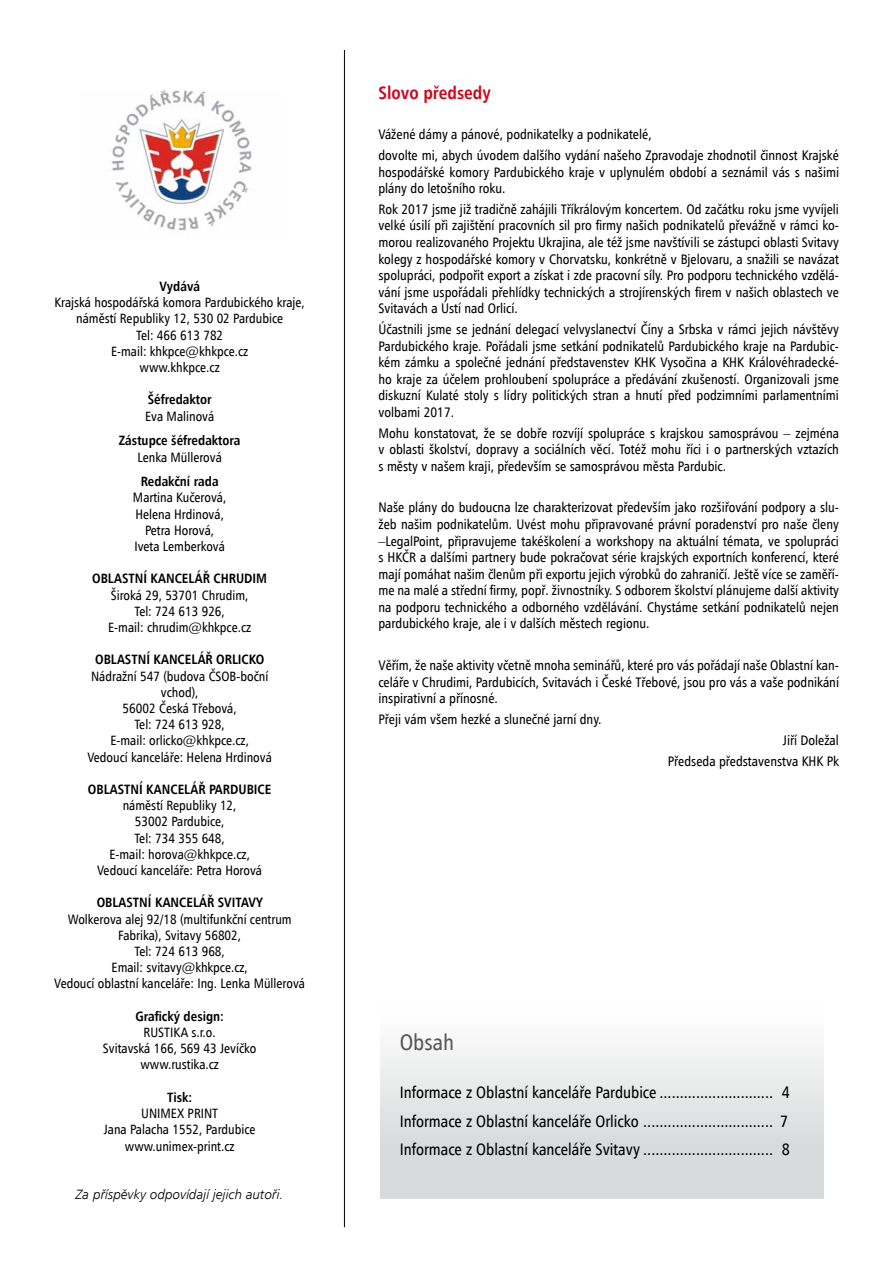
<style>
.page{position:relative;width:893px;height:1263px;background:#fff}
.page>*{position:absolute;margin:0;border:0;box-sizing:border-box;transform-origin:0 0}
.t1{font:22.5px "Humanist 777 AT Roman Condensed B";color:#58585a}
.t2{font:18px "Humanist 777 AT Bold Condensed B";color:#cd071e}
.t3{font:16.5px/28.3px "Humanist 777 AT Roman Condensed B";color:#000;text-align:justify}
.t4{font:13.8px/16.5px "Humanist 777 AT Roman Condensed B";color:#000;text-align:justify}
.t5{font:13.5px/16.2px "Humanist 777 AT Roman Condensed B";color:#000;text-align:center}
.t6{font:13.5px "Humanist 777 AT Bold Condensed B";color:#000}
.t7{font:13.5px "Humanist 777 AT Light Italic B";color:#000}
</style>
<div class="page">
<img style="left:111px;top:90px;width:141px;height:141px">
<hr style="left:344px;top:50px;width:1px;height:1177px;background:#000">
<div style="left:381px;top:999px;width:443px;height:200px;background:linear-gradient(to bottom,#fff,#d1d3d4)"></div>
<p class="t6" style="left:159px;top:278px;width:42px">Vydává</p>
<p class="t5" style="left:55px;top:294px;width:252px">Krajská hospodářská komora Pardubického kraje, náměstí Republiky 12, 530 02 Pardubice<br>Tel: 466 613 782<br>E‑mail: khkpce@khkpce.cz<br>www.khkpce.cz</p>
<p class="t6" style="left:148px;top:391px;width:65px">Šéfredaktor</p>
<p class="t5" style="left:145px;top:407px;width:71px">Eva Malinová</p>
<p class="t6" style="left:119px;top:432px;width:123px">Zástupce šéfredaktora</p>
<p class="t5" style="left:137px;top:448px;width:86px">Lenka Müllerová</p>
<p class="t6" style="left:141px;top:473px;width:79px">Redakční rada</p>
<p class="t5" style="left:133px;top:489px;width:95px">Martina Kučerová,<br>Helena Hrdinová,<br>Petra Horová,<br>Iveta Lemberková</p>
<p class="t6" style="left:92px;top:570px;width:176px">OBLASTNÍ KANCELÁŘ CHRUDIM</p>
<p class="t5" style="left:108px;top:587px;width:145px">Široká 29, 53701 Chrudim,<br>Tel: 724 613 926,<br>E‑mail: chrudim@khkpce.cz</p>
<p class="t6" style="left:95px;top:651px;width:171px">OBLASTNÍ KANCELÁŘ ORLICKO</p>
<p class="t5" style="left:88px;top:668px;width:186px">Nádražní 547 (budova ČSOB‑boční vchod),<br>56002 Česká Třebová,<br>Tel: 724 613 928,<br>E‑mail: orlicko@khkpce.cz,<br>Vedoucí kanceláře: Helena Hrdinová</p>
<p class="t6" style="left:88px;top:781px;width:185px">OBLASTNÍ KANCELÁŘ PARDUBICE</p>
<p class="t5" style="left:97px;top:797px;width:166px">náměstí Republiky 12,<br>53002 Pardubice,<br>Tel: 734 355 648,<br>E‑mail: horova@khkpce.cz,<br>Vedoucí kanceláře: Petra Horová</p>
<p class="t6" style="left:97px;top:894px;width:168px">OBLASTNÍ KANCELÁŘ SVITAVY</p>
<p class="t5" style="left:54px;top:911px;width:252px">Wolkerova alej 92/18 (multifunkční centrum Fabrika), Svitavy 56802,<br>Tel: 724 613 968,<br>Email: svitavy@khkpce.cz,<br>Vedoucí oblastní kanceláře: Ing. Lenka Müllerová</p>
<p class="t6" style="left:135px;top:1008px;width:90px">Grafický design:</p>
<p class="t5" style="left:103px;top:1024px;width:155px">RUSTIKA s.r.o.<br>Svitavská 166, 569 43 Jevíčko www.rustika.cz</p>
<p class="t6" style="left:167px;top:1089px;width:26px">Tisk:</p>
<p class="t5" style="left:104px;top:1105px;width:153px">UNIMEX PRINT<br>Jana Palacha 1552, Pardubice www.unimex-print.cz</p>
<p class="t7" style="left:76px;top:1186px;width:209px">Za příspěvky odpovídají jejich autoři.</p>
<h2 class="t2" style="left:378px;top:81px;width:114px">Slovo předsedy</h2>
<p class="t4" style="left:378px;top:124px;width:462px;line-height:20.9px">Vážené dámy a pánové, podnikatelky a podnikatelé,<br>dovolte mi, abych úvodem dalšího vydání našeho Zpravodaje zhodnotil činnost Krajské</p>
<p class="t4" style="left:378px;top:163px;width:462px">hospodářské komory Pardubického kraje v uplynulém období a seznámil vás s našimi plány do letošního roku.</p>
<p class="t4" style="left:378px;top:201px;width:462px">Rok 2017 jsme již tradičně zahájili Tříkrálovým koncertem. Od začátku roku jsme vyvíjeli velké úsilí při zajištění pracovních sil pro firmy našich podnikatelů převážně v rámci ko&shy;morou realizovaného Projektu Ukrajina, ale též jsme navštívili se zástupci oblasti Svitavy kolegy z hospodářské komory v Chorvatsku, konkrétně v Bjelovaru, a snažili se navázat spolupráci, podpořit export a získat i zde pracovní síly. Pro podporu technického vzdělá&shy;vání jsme uspořádali přehlídky technických a strojírenských firem v našich oblastech ve Svitavách a Ústí nad Orlicí.</p>
<p class="t4" style="left:378px;top:321px;width:462px">Účastnili jsme se jednání delegací velvyslanectví Číny a Srbska v rámci jejich návštěvy Pardubického kraje. Pořádali jsme setkání podnikatelů Pardubického kraje na Pardubic&shy;kém zámku a společné jednání představenstev KHK Vysočina a KHK Královéhradecké&shy;ho kraje za účelem prohloubení spolupráce a předávání zkušeností. Organizovali jsme diskuzní Kulaté stoly s lídry politických stran a hnutí před podzimními parlamentními volbami 2017.</p>
<p class="t4" style="left:378px;top:424px;width:462px">Mohu konstatovat, že se dobře rozvíjí spolupráce s krajskou samosprávou – zejména v oblasti školství, dopravy a sociálních věcí. Totéž mohu říci i o partnerských vztazích s městy v našem kraji, především se samosprávou města Pardubic.</p>
<p class="t4" style="left:378px;top:499px;width:462px">Naše plány do budoucna lze charakterizovat především jako rozšiřování podpory a slu&shy;žeb našim podnikatelům. Uvést mohu připravované právní poradenství pro naše členy –LegalPoint, připravujeme takéškolení a workshopy na aktuální témata, ve spolupráci s HKČR a dalšími partnery bude pokračovat série krajských exportních konferencí, které mají pomáhat našim členům při exportu jejich výrobků do zahraničí. Ještě více se zaměří&shy;me na malé a střední firmy, popř. živnostníky. S odborem školství plánujeme další aktivity na podporu technického a odborného vzdělávání. Chystáme setkání podnikatelů nejen pardubického kraje, ale i v dalších městech regionu.</p>
<p class="t4" style="left:378px;top:657px;width:462px">Věřím, že naše aktivity včetně mnoha seminářů, které pro vás pořádají naše Oblastní kan&shy;celáře v Chrudimi, Pardubicích, Svitavách i České Třebové, jsou pro vás a vaše podnikání inspirativní a přínosné.</p>
<p class="t4" style="left:378px;top:711px;width:224px">Přeji vám všem hezké a slunečné jarní dny.</p>
<p class="t4" style="left:668px;top:729px;width:173px;line-height:20.9px;text-align:right">Jiří Doležal<br>Předseda představenstva KHK Pk</p>
<h1 class="t1" style="left:400px;top:1028px;width:56px">Obsah</h1>
<p class="t3" style="left:400px;top:1078px;width:392px">Informace z Oblastní kanceláře Pardubice ............................ 4<br>Informace z Oblastní kanceláře Orlicko ................................ 7<br>Informace z Oblastní kanceláře Svitavy ................................ 8</p>
</div>
